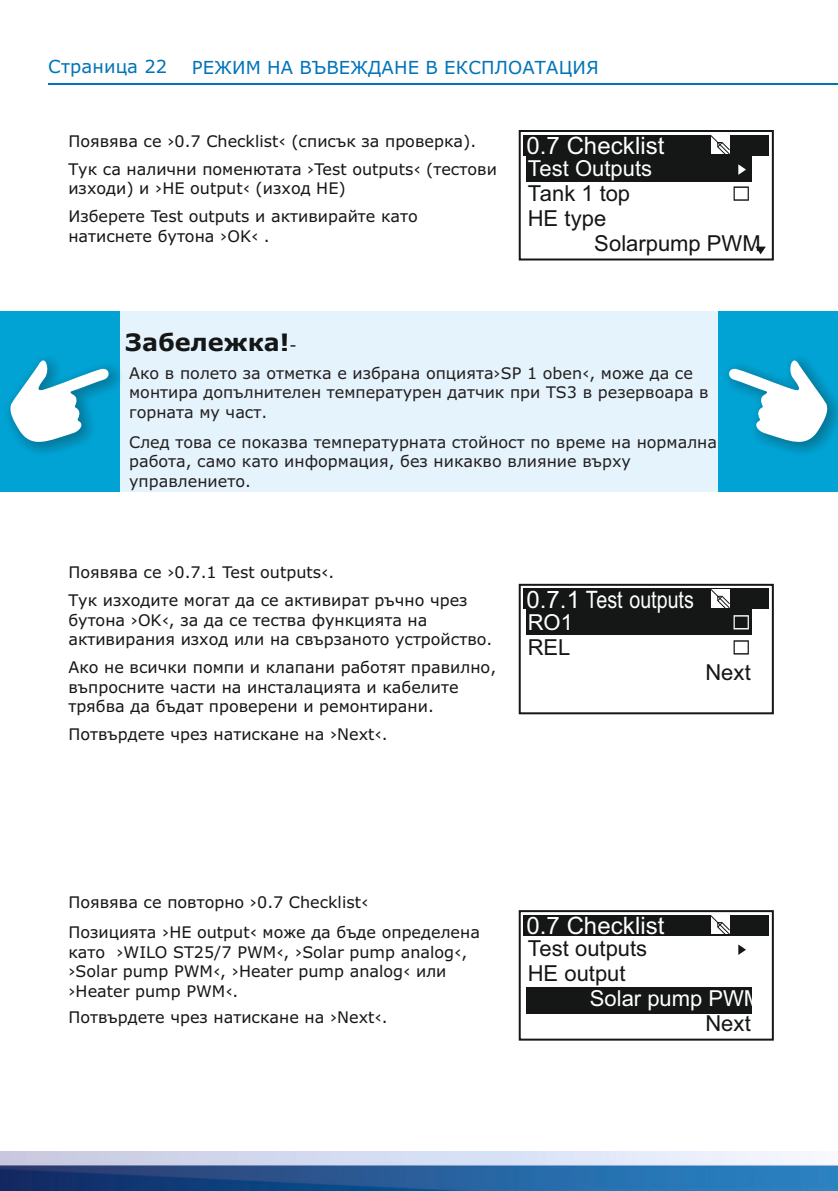
<style>
.page{position:relative;width:838px;height:1191px;background:#fff}
.page>*{position:absolute;margin:0;border:0;box-sizing:border-box;transform-origin:0 0}
.t1{font:24px "Arial";color:#fff}
.t2{font:24px "Arial Narrow";color:#fff}
.t3{font:700 24px "Verdana";color:#151616}
.t4{font:22px/25px "Arial";color:#151616}
.t5{font:22px "Arial";color:#fff}
.t6{font:18px "Verdana";letter-spacing:.01em;color:#0074b8}
.t7{font:16px/19.4px "Verdana";color:#151616}
.t8{font:16px/19.2px "Verdana";color:#231f20}
.s1{font-weight:400;font-size:16px}
.s2{font-family:"Arial"}
</style>
<div class="page">
<hr style="left:48px;top:83px;width:790px;height:1px;background:#0074b8">
<img style="left:0;top:1151px;width:838px;height:39px">
<div style="left:519px;top:583px;width:255px;height:131px;border:2px solid #151616"></div>
<div style="left:526px;top:608px;width:226px;height:27px;background:#151616"></div>
<div style="left:523px;top:588px;width:245px;height:21px;background:#151616"></div>
<svg style="left:734px;top:615px;width:15px;height:14px"></svg>
<svg style="left:734px;top:640px;width:15px;height:14px"></svg>
<svg style="left:711px;top:589px;width:19px;height:19px"></svg>
<div style="left:519px;top:909px;width:255px;height:131px;border:2px solid #151616"></div>
<div style="left:526px;top:986px;width:226px;height:27px;background:#151616"></div>
<div style="left:523px;top:914px;width:245px;height:21px;background:#151616"></div>
<svg style="left:738px;top:944px;width:8px;height:10px"></svg>
<svg style="left:709px;top:914px;width:22px;height:20px"></svg>
<div style="left:519px;top:130px;width:255px;height:130px;border:2px solid #151616"></div>
<div style="left:526px;top:155px;width:226px;height:26px;background:#151616"></div>
<div style="left:523px;top:134px;width:245px;height:21px;background:#151616"></div>
<svg style="left:738px;top:164px;width:8px;height:11px"></svg>
<svg style="left:734px;top:186px;width:15px;height:15px"></svg>
<svg style="left:755px;top:246px;width:11px;height:8px"></svg>
<svg style="left:709px;top:134px;width:22px;height:20px"></svg>
<div style="left:116px;top:311px;width:606px;height:180px;background:#e4f3fc"></div>
<div style="left:719px;top:311px;width:119px;height:180px;background:#00a3d4"></div>
<div style="left:723px;top:354px;width:115px;height:102px;background:#151616;opacity:.33"></div>
<svg style="left:726px;top:354px;width:104px;height:95px"></svg>
<div style="left:0;top:311px;width:119px;height:180px;background:#00a3d4"></div>
<div style="left:4px;top:354px;width:119px;height:102px;background:#151616;opacity:.33"></div>
<svg style="left:8px;top:354px;width:104px;height:95px"></svg>
<p class="t6" style="left:48px;top:59px;width:121px">Страница 22</p>
<p class="t6" style="left:192px;top:60px;width:409px">РЕЖИМ НА ВЪВЕЖДАНЕ В ЕКСПЛОАТАЦИЯ</p>
<p class="t7" style="left:68px;top:128px;width:430px;line-height:28px">Появява се ›0.7 Checklist‹ (списък за проверка).<br>Тук са налични поменютата ›Test outputs‹ (тестови</p>
<p class="t7" style="left:68px;top:176px;width:351px;line-height:28px">изходи) и ›HE output‹ (изход НЕ)<br>Изберете Test outputs и активирайте като</p>
<p class="t7" style="left:68px;top:227px;width:203px">натиснете бутона ›OK‹ .</p>
<h1 class="t1" style="left:527px;top:136px;width:139px">0.7 Checklist</h1>
<h2 class="t5" style="left:528px;top:160px;width:126px">Test Outputs</h2>
<h2 class="t4" style="left:528px;top:182px;width:104px">Tank 1 top<br>HE type</h2>
<h2 class="t4" style="left:594px;top:232px;width:168px">Solarpump PWM</h2>
<h1 class="t3" style="left:125px;top:332px;width:173px">Забележка!<span class="s1">-</span></h1>
<p class="t8" style="left:129px;top:365px;width:581px">Ако в полето за отметка е избрана опцията›SP 1 oben‹, може да се монтира допълнителен температурен датчик при TS3 в резервоара в горната му част.</p>
<p class="t8" style="left:129px;top:434px;width:589px">След това се показва температурната стойност по време на нормална работа, само като информация, без никакво влияние върху управлението.</p>
<p class="t7" style="left:68px;top:559px;width:401px;line-height:28px">Появява се ›0.7.1 Test outputs‹.<br>Тук изходите могат да се активират ръчно чрез</p>
<p class="t7" style="left:68px;top:611px;width:426px">бутона ›OK‹, за да се тества функцията на активирания изход или на свързаното устройство.</p>
<p class="t7" style="left:68px;top:658px;width:429px">Ако не всички помпи и клапани работят правилно, въпросните части на инсталацията и кабелите трябва да бъдат проверени и ремонтирани.</p>
<p class="t7" style="left:68px;top:725px;width:321px">Потвърдете чрез натискане на ›Next‹.</p>
<h1 class="t2" style="left:527px;top:590px;width:169px"><span class="s2">0.7.1</span> Test outputs</h1>
<h2 class="t5" style="left:528px;top:613px;width:47px">RO1</h2>
<h2 class="t4" style="left:528px;top:636px;width:44px">REL</h2>
<h2 class="t4" style="left:705px;top:661px;width:47px">Next</h2>
<p class="t7" style="left:68px;top:888px;width:413px;line-height:30px">Появява се повторно ›0.7 Checklist‹<br>Позицията ›HE output‹ може да бъде определена</p>
<p class="t7" style="left:68px;top:943px;width:400px">като ›WILO ST25/7 PWM‹, ›Solar pump analog‹, ›Solar pump PWM‹, ›Heater pump analog‹ или ›Heater pump PWM‹.</p>
<p class="t7" style="left:68px;top:1008px;width:321px">Потвърдете чрез натискане на ›Next‹.</p>
<h1 class="t1" style="left:527px;top:916px;width:139px">0.7 Checklist</h1>
<h2 class="t4" style="left:528px;top:937px;width:121px">Test outputs<br>HE output</h2>
<h2 class="t5" style="left:590px;top:989px;width:174px">Solar pump PWM</h2>
<h2 class="t4" style="left:705px;top:1012px;width:47px">Next</h2>
</div>
